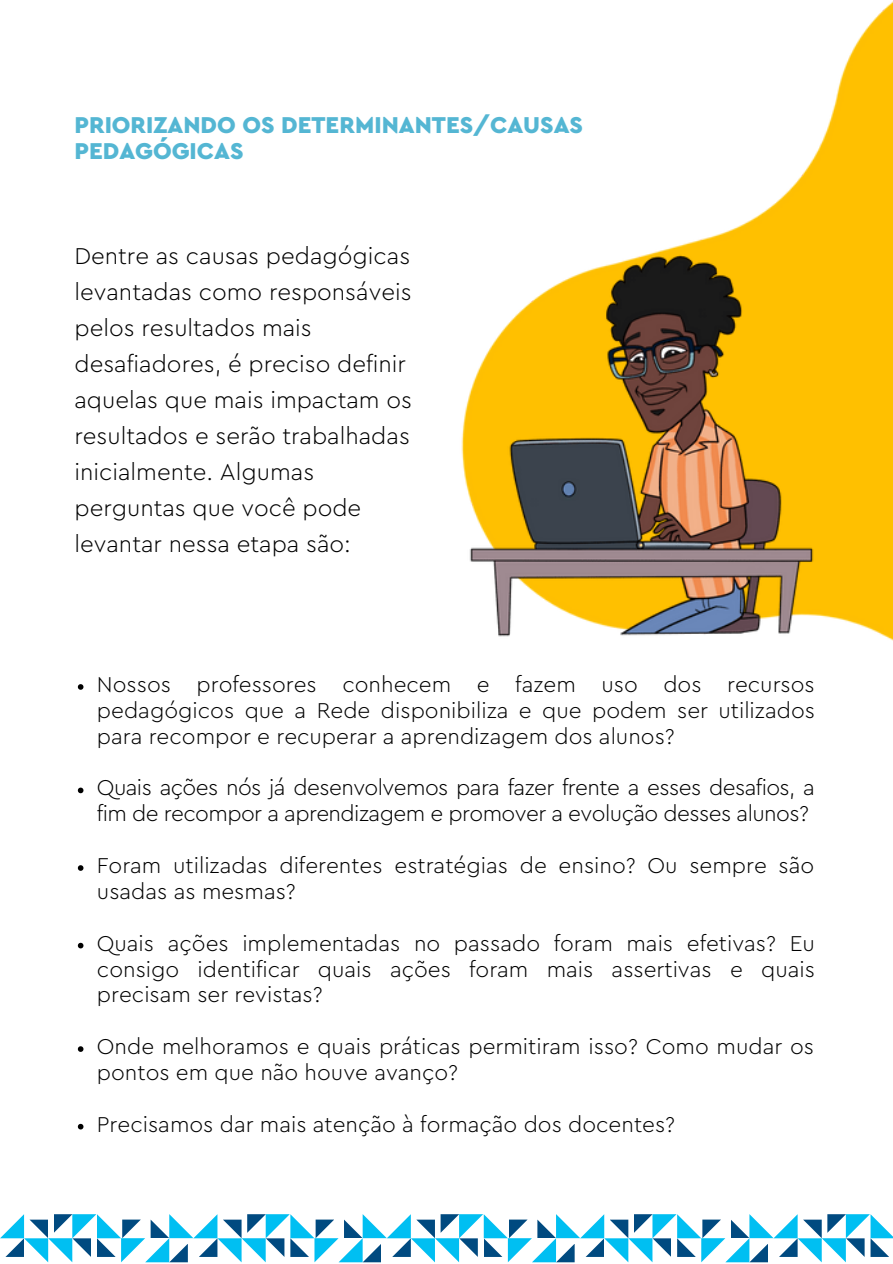
<style>
.page{position:relative;width:893px;height:1264px;background:#fff}
.page>*{position:absolute;margin:0;border:0;box-sizing:border-box;transform-origin:0 0}
.t1{font:300 24px/36px "Cera Pro";color:#000}
.t2{font:900 24px/25.8px "Cera Pro";color:#54b6d3}
.t3{font:300 22.5px/25.8px "Cera Pro";color:#000;text-align:justify}
.t4{font:300 22.5px/25.8px "Cera Pro";letter-spacing:-.025em;color:#000}
</style>
<div class="page">
<img style="left:735px;top:2px;width:157px;height:638px">
<img style="left:461px;top:228px;width:370px;height:412px">
<svg style="left:78px;top:684px;width:5px;height:5px"></svg>
<svg style="left:78px;top:787px;width:5px;height:6px"></svg>
<svg style="left:78px;top:865px;width:5px;height:5px"></svg>
<svg style="left:78px;top:942px;width:5px;height:6px"></svg>
<svg style="left:78px;top:1046px;width:5px;height:5px"></svg>
<svg style="left:78px;top:1123px;width:5px;height:6px"></svg>
<svg style="left:0;top:1214px;width:892px;height:48px"></svg>
<p class="t2" style="left:74px;top:112px;width:510px">PRIORIZANDO OS DETERMINANTES/CAUSAS<br>PEDAGÓGICAS</p>
<p class="t1" style="left:74px;top:238px;width:339px">Dentre as causas pedagógicas levantadas como responsáveis pelos resultados mais desafiadores, é preciso definir aquelas que mais impactam os resultados e serão trabalhadas inicialmente. Algumas perguntas que você pode levantar nessa etapa são:</p>
<p class="t3" style="left:97px;top:672px;width:719px">Nossos professores conhecem e fazem uso dos recursos pedagógicos que a Rede disponibiliza e que podem ser utilizados para recompor e recuperar a aprendizagem dos alunos?</p>
<p class="t4" style="left:97px;top:775px;width:719px">Quais ações nós já desenvolvemos para fazer frente a esses desafios, a fim de recompor a aprendizagem e promover a evolução desses alunos?</p>
<p class="t3" style="left:97px;top:853px;width:718px">Foram utilizadas diferentes estratégias de ensino? Ou sempre são usadas as mesmas?</p>
<p class="t3" style="left:97px;top:930px;width:719px">Quais ações implementadas no passado foram mais efetivas? Eu consigo identificar quais ações foram mais assertivas e quais precisam ser revistas?</p>
<p class="t3" style="left:97px;top:1034px;width:718px">Onde melhoramos e quais práticas permitiram isso? Como mudar os pontos em que não houve avanço?</p>
<p class="t3" style="left:97px;top:1111px;width:579px">Precisamos dar mais atenção à formação dos docentes?</p>
</div>
